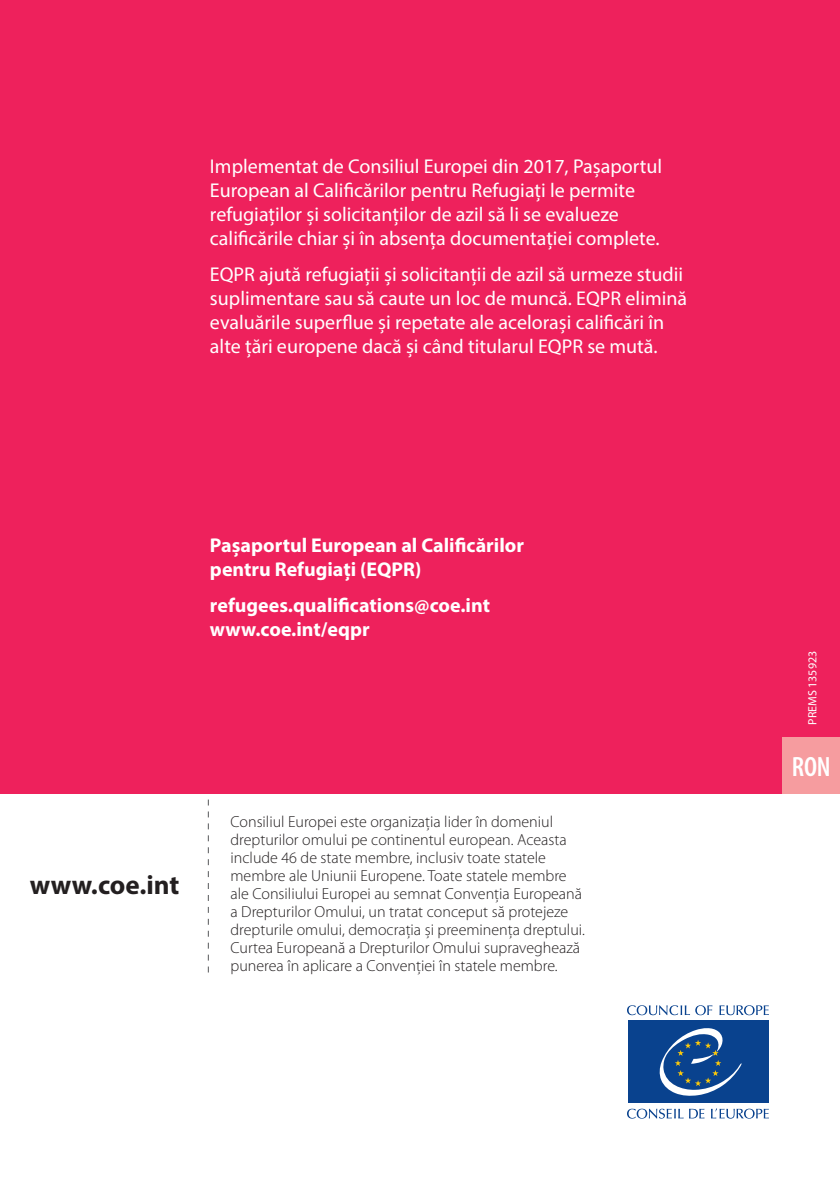
<style>
.page{position:relative;width:840px;height:1191px;background:#fff}
.page>*{position:absolute;margin:0;border:0;box-sizing:border-box;transform-origin:0 0}
.t1{font:600 condensed 28px "Myriad Pro";color:#fff}
.t2{font:700 27px "Myriad Pro";color:#231f20}
.t3{font:20px/24px "Myriad Pro";color:#fff}
.t4{font:700 20px/24px "Myriad Pro";color:#fff}
.t5{font:300 16px/18px "Myriad Pro";color:#231f20}
.t6{font:12px "Myriad Pro";color:#fff}
</style>
<div class="page">
<div style="left:0;top:0;width:839px;height:794px;background:#ee215c"></div>
<div style="left:782px;top:737px;width:57px;height:57px;background:#f69c9f"></div>
<svg style="left:695px;top:1005px;width:17px;height:10px"></svg>
<svg style="left:719px;top:1005px;width:49px;height:10px"></svg>
<svg style="left:627px;top:1005px;width:62px;height:10px"></svg>
<svg style="left:711px;top:1108px;width:57px;height:10px"></svg>
<svg style="left:627px;top:1108px;width:77px;height:10px"></svg>
<div style="left:627px;top:1021px;width:141px;height:82px;background:#09428e"></div>
<svg style="left:659px;top:1028px;width:82px;height:68px"></svg>
<svg style="left:208px;top:799px;width:1px;height:173px"></svg>
<p class="t3" style="left:210px;top:154px;width:453px">Implementat de Consiliul Europei din 2017, Pașaportul European al Calificărilor pentru Refugiați le permite refugiaților și solicitanților de azil să li se evalueze calificările chiar și în absența documentației complete.</p>
<p class="t3" style="left:210px;top:261px;width:478px">EQPR ajută refugiații și solicitanții de azil să urmeze studii suplimentare sau să caute un loc de muncă. EQPR elimină evaluările superflue și repetate ale acelorași calificări în alte țări europene dacă și când titularul EQPR se mută.</p>
<p class="t4" style="left:210px;top:533px;width:315px">Pașaportul European al Calificărilor pentru Refugiați (EQPR)</p>
<p class="t4" style="left:210px;top:592px;width:281px">refugees.qualifications@coe.int www.coe.int/eqpr</p>
<h2 class="t2" style="left:30px;top:866px;width:151px">www.coe.int</h2>
<p class="t5" style="left:230px;top:812px;width:356px">Consiliul Europei este organizaţia lider în domeniul drepturilor omului pe continentul european. Aceasta include 46 de state membre, inclusiv toate statele membre ale Uniunii Europene. Toate statele membre ale Consiliului Europei au semnat Convenţia Europeană a Drepturilor Omului, un tratat conceput să protejeze drepturile omului, democraţia și preeminenţa dreptului.<br>Curtea Europeană a Drepturilor Omului supraveghează punerea în aplicare a Convenţiei în statele membre.</p>
<p class="t6" style="left:804px;top:725px;width:75px;rotate:-90deg">PREMS 135923</p>
<h1 class="t1" style="left:791px;top:749px;width:40px">RON</h1>
</div>
